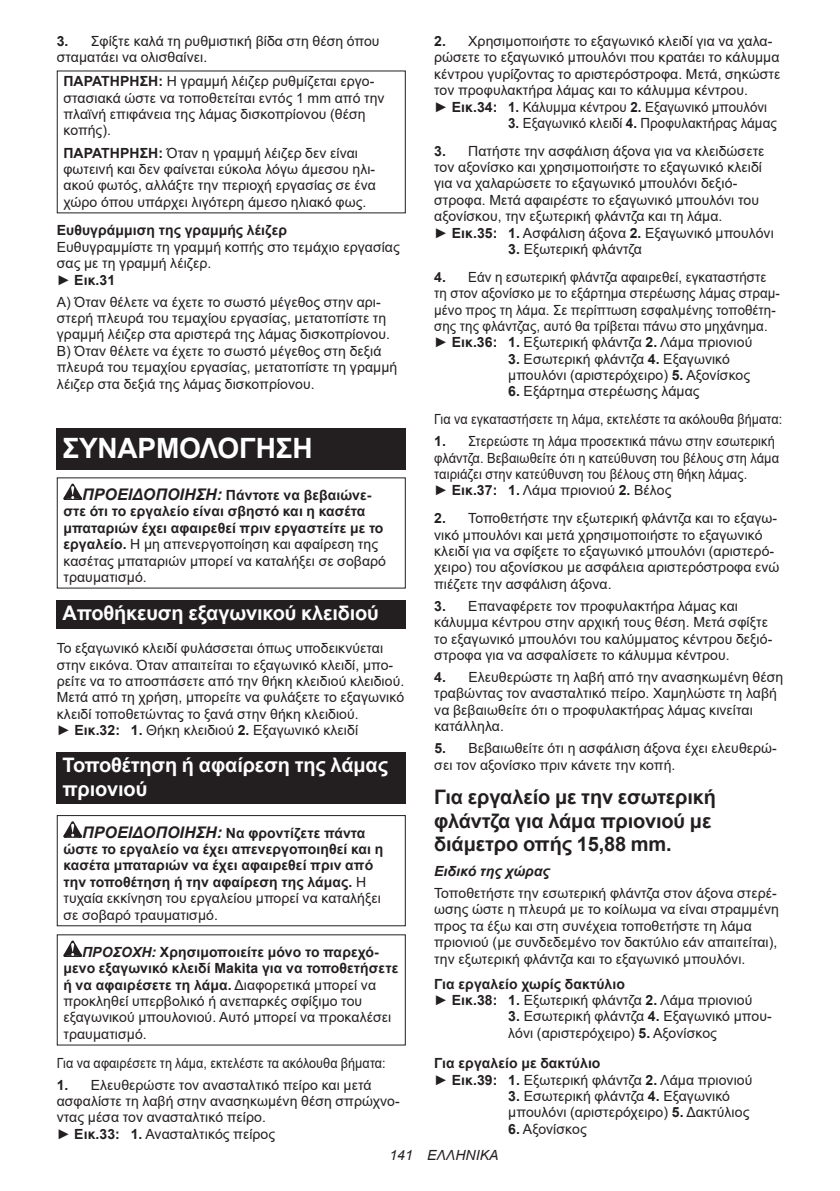
<style>
.page{position:relative;width:840px;height:1191px;background:#fff}
.page>*{position:absolute;margin:0;border:0;box-sizing:border-box;transform-origin:0 0}
.t1{font:700 28px "Arial";letter-spacing:-.01em;color:#fff}
.t2{font:700 20px/23.4px "Arial";letter-spacing:-.01em;color:#231f20}
.t3{font:700 20px/23.4px "Arial";letter-spacing:-.01em;color:#fff}
.t4{font:14px/16.4px "Arial";letter-spacing:.005em;color:#231f20}
.t5{font:700 14px/16.4px "Arial";letter-spacing:.005em;color:#231f20}
.t6{font:14px/16.4px "Arial";letter-spacing:.005em;color:#231f20;scale:.95 1}
.t7{font:14px/16.4px "Arial";letter-spacing:.005em;color:#231f20;scale:.92 1}
.t8{font:14px "Arial";letter-spacing:.005em;color:#231f20;scale:.9 1}
.t9{font:italic 700 14px "Arial";letter-spacing:.005em;color:#231f20}
.t10{font:italic 14px "Arial";letter-spacing:.005em;color:#231f20}
.s1{font-weight:700}
.s2{font-style:italic;font-size:16px}
.s3{font-weight:400}
.s4{font-weight:700;font-style:italic}
</style>
<div class="page">
<div style="left:57px;top:428px;width:348px;height:41px;background:#231f20"></div>
<svg style="left:63px;top:483px;width:19px;height:17px"></svg>
<div style="left:57px;top:600px;width:348px;height:28px;background:#231f20"></div>
<div style="left:57px;top:752px;width:348px;height:52px;background:#231f20"></div>
<svg style="left:63px;top:821px;width:19px;height:16px"></svg>
<div style="left:57px;top:815px;width:348px;height:111px;border:1px solid #231f20"></div>
<svg style="left:63px;top:940px;width:19px;height:17px"></svg>
<p class="t4" style="left:57px;top:33px;width:324px"><span class="s1">3.</span> Σφίξτε καλά τη ρυθμιστική βίδα στη θέση όπου σταματάει να ολισθαίνει.</p>
<p class="t4" style="left:63px;top:73px;width:322px"><span class="s1">ΠΑΡΑΤΗΡΗΣΗ:</span> Η γραμμή λέιζερ ρυθμίζεται εργο&shy;στασιακά ώστε να τοποθετείται εντός 1 mm από την πλαϊνή επιφάνεια της λάμας δισκοπρίονου (θέση κοπής).</p>
<p class="t4" style="left:63px;top:144px;width:314px"><span class="s1">ΠΑΡΑΤΗΡΗΣΗ:</span> Όταν η γραμμή λέιζερ δεν είναι φωτεινή και δεν φαίνεται εύκολα λόγω άμεσου ηλι&shy;ακού φωτός, αλλάξτε την περιοχή εργασίας σε ένα χώρο όπου υπάρχει λιγότερη άμεσο ηλιακό φως.</p>
<p class="t5" style="left:57px;top:222px;width:232px">Ευθυγράμμιση της γραμμής λέιζερ</p>
<p class="t4" style="left:57px;top:239px;width:344px">Ευθυγραμμίστε τη γραμμή κοπής στο τεμάχιο εργασίας σας με τη γραμμή λέιζερ.<br>► <span class="s1">Εικ.31</span></p>
<p class="t4" style="left:57px;top:293px;width:342px">A) Όταν θέλετε να έχετε το σωστό μέγεθος στην αρι&shy;στερή πλευρά του τεμαχίου εργασίας, μετατοπίστε τη γραμμή λέιζερ στα αριστερά της λάμας δισκοπρίονου.<br>B) Όταν θέλετε να έχετε το σωστό μέγεθος στη δεξιά πλευρά του τεμαχίου εργασίας, μετατοπίστε τη γραμμή λέιζερ στα δεξιά της λάμας δισκοπρίονου.</p>
<h1 class="t1" style="left:62px;top:428px;width:251px">ΣΥΝΑΡΜΟΛΟΓΗΣΗ</h1>
<p class="t5" style="left:63px;top:487px;width:324px;text-indent:19px"><span class="s2">ΠΡΟΕΙΔΟΠΟΙΗΣΗ:</span> Πάντοτε να βεβαιώνε&shy;στε ότι το εργαλείο είναι σβηστό και η κασέτα μπαταριών έχει αφαιρεθεί πριν εργαστείτε με το εργαλείο. <span class="s3">Η μη απενεργοποίηση και αφαίρεση της κασέτας μπαταριών μπορεί να καταλήξει σε σοβαρό τραυματισμό.</span></p>
<h2 class="t3" style="left:62px;top:601px;width:318px">Αποθήκευση εξαγωνικού κλειδιού</h2>
<p class="t4" style="left:57px;top:640px;width:349px">Το εξαγωνικό κλειδί φυλάσσεται όπως υποδεικνύεται στην εικόνα. Όταν απαιτείται το εξαγωνικό κλειδί, μπο&shy;ρείτε να το αποσπάσετε από την θήκη κλειδιού κλειδιού.<br>Μετά από τη χρήση, μπορείτε να φυλάξετε το εξαγωνικό κλειδί τοποθετώντας το ξανά στην θήκη κλειδιού.<br>► <span class="s1">Εικ.32: 1.</span> Θήκη κλειδιού <span class="s1">2.</span> Εξαγωνικό κλειδί</p>
<h2 class="t3" style="left:62px;top:753px;width:327px">Τοποθέτηση ή αφαίρεση της λάμας πριονιού</h2>
<p class="t5" style="left:63px;top:824px;width:321px;text-indent:19px"><span class="s2">ΠΡΟΕΙΔΟΠΟΙΗΣΗ:</span> Να φροντίζετε πάντα ώστε το εργαλείο να έχει απενεργοποιηθεί και η κασέτα μπαταριών να έχει αφαιρεθεί πριν από την τοποθέτηση ή την αφαίρεση της λάμας. <span class="s3">Η τυχαία εκκίνηση του εργαλείου μπορεί να καταλήξει σε σοβαρό τραυματισμό.</span></p>
<p class="t4" style="left:63px;top:943px;width:336px;text-indent:19px"><span class="s4">ΠΡΟΣΟΧΗ:</span> <span class="s1">Χρησιμοποιείτε μόνο το παρεχό&shy;μενο εξαγωνικό κλειδί Makita για να τοποθετήσετε ή να αφαιρέσετε τη λάμα.</span> Διαφορετικά μπορεί να προκληθεί υπερβολικό ή ανεπαρκές σφίξιμο του εξαγωνικού μπουλονιού. Αυτό μπορεί να προκαλέσει τραυματισμό.</p>
<p class="t8" style="left:57px;top:1053px;width:367px">Για να αφαιρέσετε τη λάμα, εκτελέστε τα ακόλουθα βήματα:</p>
<p class="t4" style="left:57px;top:1076px;width:344px"><span class="s1">1.</span> Ελευθερώστε τον ανασταλτικό πείρο και μετά ασφαλίστε τη λαβή στην ανασηκωμένη θέση σπρώχνο&shy;ντας μέσα τον ανασταλτικό πείρο.<br>► <span class="s1">Εικ.33: 1.</span> Ανασταλτικός πείρος</p>
<p class="t4" style="left:434px;top:33px;width:347px"><span class="s1">2.</span> Χρησιμοποιήστε το εξαγωνικό κλειδί για να χαλα&shy;ρώσετε το εξαγωνικό μπουλόνι που κρατάει το κάλυμμα κέντρου γυρίζοντας το αριστερόστροφα. Μετά, σηκώστε τον προφυλακτήρα λάμας και το κάλυμμα κέντρου.<br>► <span class="s1">Εικ.34: 1.</span> Κάλυμμα κέντρου <span class="s1">2.</span> Εξαγωνικό μπουλόνι</p>
<p class="t6" style="left:507px;top:115px;width:284px"><span class="s1">3.</span> Εξαγωνικό κλειδί <span class="s1">4.</span> Προφυλακτήρας λάμας</p>
<p class="t4" style="left:434px;top:142px;width:341px"><span class="s1">3.</span> Πατήστε την ασφάλιση άξονα για να κλειδώσετε τον αξονίσκο και χρησιμοποιήστε το εξαγωνικό κλειδί για να χαλαρώσετε το εξαγωνικό μπουλόνι δεξιό&shy;στροφα. Μετά αφαιρέστε το εξαγωνικό μπουλόνι του αξονίσκου, την εξωτερική φλάντζα και τη λάμα.<br>► <span class="s1">Εικ.35: 1.</span> Ασφάλιση άξονα <span class="s1">2.</span> Εξαγωνικό μπουλόνι</p>
<p class="t4" style="left:508px;top:241px;width:135px"><span class="s1">3.</span> Εξωτερική φλάντζα</p>
<p class="t6" style="left:434px;top:268px;width:365px"><span class="s1">4.</span> Εάν η εσωτερική φλάντζα αφαιρεθεί, εγκαταστήστε τη στον αξονίσκο με το εξάρτημα στερέωσης λάμας στραμ&shy;μένο προς τη λάμα. Σε περίπτωση εσφαλμένης τοποθέτη&shy;σης της φλάντζας, αυτό θα τρίβεται πάνω στο μηχάνημα. ► <span class="s1">Εικ.36: 1.</span> Εξωτερική φλάντζα <span class="s1">2.</span> Λάμα πριονιού</p>
<p class="t4" style="left:508px;top:350px;width:243px"><span class="s1">3.</span> Εσωτερική φλάντζα <span class="s1">4.</span> Εξαγωνικό μπουλόνι (αριστερόχειρο) <span class="s1">5.</span> Αξονίσκος</p>
<p class="t4" style="left:434px;top:377px;width:349px;line-height:27.8px;text-indent:74px"><span class="s1">6.</span> Εξάρτημα στερέωσης λάμας<br>Για να εγκαταστήσετε τη λάμα, εκτελέστε τα ακόλουθα βήματα:</p>
<p class="t7" style="left:434px;top:433px;width:376px"><span class="s1">1.</span> Στερεώστε τη λάμα προσεκτικά πάνω στην εσωτερική φλάντζα. Βεβαιωθείτε ότι η κατεύθυνση του βέλους στη λάμα ταιριάζει στην κατεύθυνση του βέλους στη θήκη λάμας.<br>► <span class="s1">Εικ.37: 1.</span> Λάμα πριονιού <span class="s1">2.</span> Βέλος</p>
<p class="t4" style="left:434px;top:510px;width:346px"><span class="s1">2.</span> Τοποθετήστε την εξωτερική φλάντζα και το εξαγω&shy;νικό μπουλόνι και μετά χρησιμοποιήστε το εξαγωνικό κλειδί για να σφίξετε το εξαγωνικό μπουλόνι (αριστερό&shy;χειρο) του αξονίσκου με ασφάλεια αριστερόστροφα ενώ πιέζετε την ασφάλιση άξονα.</p>
<p class="t4" style="left:434px;top:597px;width:339px"><span class="s1">3.</span> Επαναφέρετε τον προφυλακτήρα λάμας και κάλυμμα κέντρου στην αρχική τους θέση. Μετά σφίξτε το εξαγωνικό μπουλόνι του καλύμματος κέντρου δεξιό&shy;στροφα για να ασφαλίσετε το κάλυμμα κέντρου.</p>
<p class="t4" style="left:434px;top:668px;width:350px"><span class="s1">4.</span> Ελευθερώστε τη λαβή από την ανασηκωμένη θέση τραβώντας τον ανασταλτικό πείρο. Χαμηλώστε τη λαβή να βεβαιωθείτε ότι ο προφυλακτήρας λάμας κινείται κατάλληλα.</p>
<p class="t4" style="left:434px;top:740px;width:344px"><span class="s1">5.</span> Βεβαιωθείτε ότι η ασφάλιση άξονα έχει ελευθερώ&shy;σει τον αξονίσκο πριν κάνετε την κοπή.</p>
<h2 class="t2" style="left:434px;top:786px;width:283px">Για εργαλείο με την εσωτερική φλάντζα για λάμα πριονιού με διάμετρο οπής 15,88 mm.</h2>
<p class="t9" style="left:434px;top:861px;width:117px">Ειδικό της χώρας</p>
<p class="t4" style="left:434px;top:885px;width:346px">Τοποθετήστε την εσωτερική φλάντζα στον άξονα στερέ&shy;ωσης ώστε η πλευρά με το κοίλωμα να είναι στραμμένη προς τα έξω και στη συνέχεια τοποθετήστε τη λάμα πριονιού (με συνδεδεμένο τον δακτύλιο εάν απαιτείται), την εξωτερική φλάντζα και το εξαγωνικό μπουλόνι.</p>
<p class="t5" style="left:434px;top:975px;width:319px">Για εργαλείο χωρίς δακτύλιο<br><span class="s3">►</span> Εικ.38: 1. <span class="s3">Εξωτερική φλάντζα</span> 2. <span class="s3">Λάμα πριονιού</span></p>
<p class="t4" style="left:508px;top:1008px;width:265px"><span class="s1">3.</span> Εσωτερική φλάντζα <span class="s1">4.</span> Εξαγωνικό μπου&shy;λόνι (αριστερόχειρο) <span class="s1">5.</span> Αξονίσκος</p>
<p class="t5" style="left:434px;top:1055px;width:319px">Για εργαλείο με δακτύλιο<br><span class="s3">►</span> Εικ.39: 1. <span class="s3">Εξωτερική φλάντζα</span> 2. <span class="s3">Λάμα πριονιού</span></p>
<p class="t4" style="left:508px;top:1087px;width:242px"><span class="s1">3.</span> Εσωτερική φλάντζα <span class="s1">4.</span> Εξαγωνικό μπουλόνι (αριστερόχειρο) <span class="s1">5.</span> Δακτύλιος</p>
<p class="t4" style="left:508px;top:1120px;width:80px"><span class="s1">6.</span> Αξονίσκος</p>
<p class="t10" style="left:389px;top:1150px;width:111px">141 ΕΛΛΗΝΙΚΑ</p>
</div>
